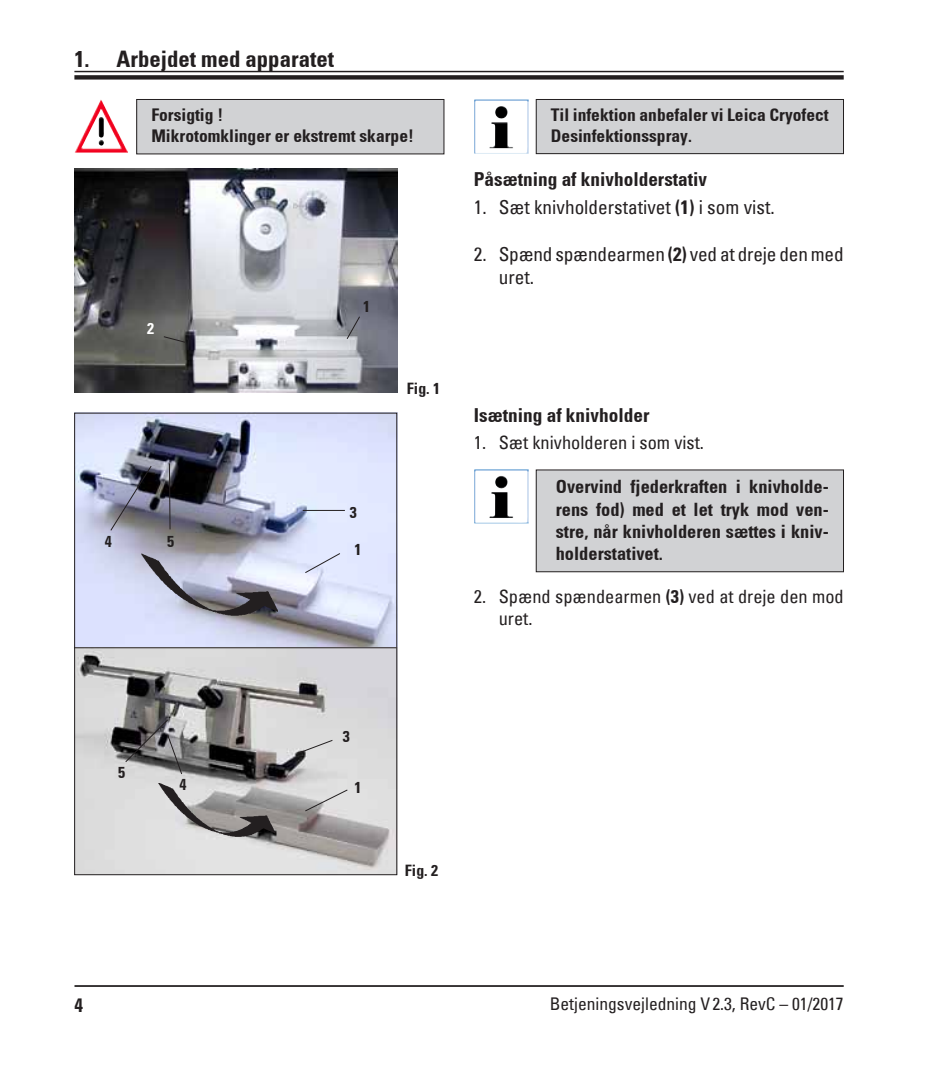
<style>
.page{position:relative;width:943px;height:1067px;background:#fff}
.page>*{position:absolute;margin:0;border:0;box-sizing:border-box;transform-origin:0 0}
.Zz_Kapitel_li{font:700 condensed 22.75px "Univers";color:#231f20}
.Fließtext_5E{font:condensed 19.25px/23.1px "Univers";color:#231f20}
.Zwischenüberschrift{font:700 condensed 19.25px "Univers";color:#231f20}
.Zz_Seitenziffer_li{font:700 condensed 19.25px "Univers";color:#231f20}
.Hinweis_2_sp{font:700 condensed 18.38px/22.1px "Univers";color:#231f20;text-align:justify}
.Fließtext_5E-2{font:condensed 18.38px/22.1px "Univers";color:#231f20}
.Hinweis{font:700 condensed 17.5px/21px "Univers";color:#231f20}
.t1{font:condensed 17.5px "Univers";color:#231f20}
.BU{font:700 condensed 15.75px "Univers";color:#231f20}
.BU-2{font:700 condensed 15.75px "Univers";color:#fff}
.s1{font-weight:700}
</style>
<div class="page">
<hr style="left:74px;top:985px;width:769px;height:1px;background:#231f20">
<hr style="left:74px;top:71px;width:769px;height:1px;background:#231f20">
<div style="left:74px;top:75px;width:769px;height:5px;background:#231f20"></div>
<div style="left:536px;top:470px;width:307px;height:102px;background:#d1d2d4"></div>
<div style="left:536px;top:470px;width:307px;height:102px;border:1px solid #231f20"></div>
<div style="left:536px;top:99px;width:307px;height:55px;background:#d1d2d4"></div>
<div style="left:536px;top:99px;width:307px;height:55px;border:1px solid #231f20"></div>
<img style="left:474px;top:469px;width:54px;height:54px">
<div style="left:137px;top:99px;width:307px;height:55px;background:#d1d2d4"></div>
<div style="left:136px;top:99px;width:308px;height:55px;border:1px solid #231f20"></div>
<img style="left:74px;top:99px;width:54px;height:54px">
<img style="left:474px;top:100px;width:54px;height:53px">
<img style="left:74px;top:168px;width:323px;height:224px">
<svg style="left:163px;top:336px;width:23px;height:7px"></svg>
<svg style="left:346px;top:316px;width:14px;height:23px"></svg>
<img style="left:74px;top:412px;width:323px;height:461px">
<img style="left:142px;top:554px;width:135px;height:61px">
<hr style="left:303px;top:510px;width:42px;height:1px;background:#231f20">
<svg style="left:110px;top:465px;width:42px;height:66px;background:#7a7c8c"></svg>
<svg style="left:169px;top:463px;width:1px;height:67px"></svg>
<img style="left:158px;top:783px;width:117px;height:53px">
<svg style="left:305px;top:789px;width:43px;height:22px"></svg>
<svg style="left:297px;top:739px;width:36px;height:15px"></svg>
<svg style="left:125px;top:719px;width:57px;height:55px;background:#767475"></svg>
<svg style="left:305px;top:553px;width:35px;height:20px"></svg>
<div style="left:74px;top:413px;width:323px;height:462px;border:1px solid #231f20"></div>
<hr style="left:74px;top:647px;width:322px;height:1px;background:#231f20">
<p class="Zz_Kapitel_li" style="left:74px;top:45px;width:261px">1. Arbejdet med apparatet</p>
<p class="Hinweis" style="left:151px;top:104px;width:73px">Forsigtig !</p>
<p class="Hinweis" style="left:151px;top:125px;width:264px">Mikrotomklinger er ekstremt skarpe!</p>
<p class="BU-2" style="left:147px;top:318px;width:8px">2</p>
<p class="BU" style="left:105px;top:532px;width:8px">4</p>
<p class="BU" style="left:167px;top:532px;width:8px">5</p>
<p class="BU" style="left:363px;top:297px;width:8px">1</p>
<p class="BU" style="left:407px;top:379px;width:35px">Fig. 1</p>
<p class="BU" style="left:350px;top:503px;width:8px">3</p>
<p class="BU" style="left:354px;top:539px;width:8px">1</p>
<p class="Hinweis" style="left:551px;top:104px;width:279px">Til infektion anbefaler vi Leica Cryofect<br>Desinfektionsspray.</p>
<p class="Zwischenüberschrift" style="left:474px;top:167px;width:235px">Påsætning af knivholderstativ</p>
<p class="Fließtext_5E" style="left:474px;top:195px;width:302px">1. Sæt knivholderstativet <span class="s1">(1)</span> i som vist.</p>
<p class="Fließtext_5E" style="left:498px;top:242px;width:346px;text-indent:-25px">2. Spænd spændearmen <span class="s1">(2)</span> ved at dreje den med uret.</p>
<p class="Zwischenüberschrift" style="left:474px;top:403px;width:177px">Isætning af knivholder</p>
<p class="Fließtext_5E-2" style="left:474px;top:431px;width:231px">1. Sæt knivholderen i som vist.</p>
<p class="Hinweis_2_sp" style="left:556px;top:475px;width:274px">Overvind fjederkraften i knivholde&shy;rens fod) med et let tryk mod ven&shy;stre, når knivholderen sættes i kniv&shy;holderstativet.</p>
<p class="Fließtext_5E-2" style="left:498px;top:584px;width:346px;text-indent:-25px">2. Spænd spændearmen <span class="s1">(3)</span> ved at dreje den mod uret.</p>
<p class="BU" style="left:118px;top:762px;width:8px">5</p>
<p class="BU" style="left:180px;top:774px;width:8px">4</p>
<p class="BU" style="left:343px;top:727px;width:8px">3</p>
<p class="BU" style="left:354px;top:777px;width:8px">1</p>
<p class="BU" style="left:405px;top:860px;width:35px">Fig. 2</p>
<p class="Zz_Seitenziffer_li" style="left:74px;top:993px;width:10px">4</p>
<p class="t1" style="left:550px;top:993px;width:295px">Betjeningsvejledning V2.3, RevC – 01/2017</p>
</div>
